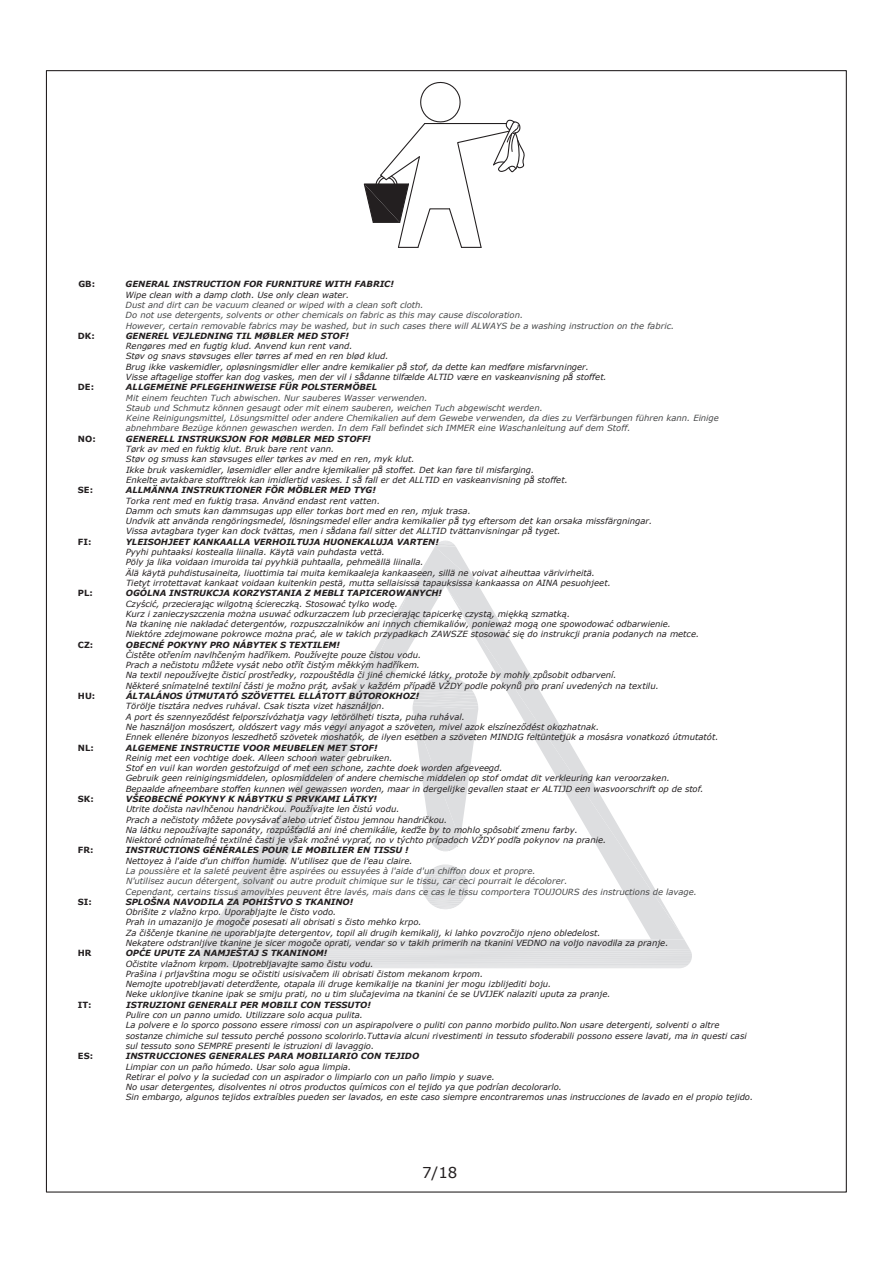
<style>
.page{position:relative;width:893px;height:1263px;background:#fff}
.page>*{position:absolute;margin:0;border:0;box-sizing:border-box;transform-origin:0 0}
.t1{font:15px "Verdana";color:#231f20}
.t2{font:italic 8.4px/10.4px "Verdana";color:#231f20}
.t3{font:italic 8.4px/10.2px "Verdana";color:#474849}
.t4{font:italic 700 8.4px "Verdana";color:#231f20}
.t5{font:700 8.4px "Verdana";color:#231f20}
</style>
<div class="page">
<svg style="left:363px;top:81px;width:162px;height:167px"></svg>
<svg style="left:412px;top:541px;width:67px;height:45px"></svg>
<svg style="left:445px;top:586px;width:239px;height:353px"></svg>
<svg style="left:207px;top:882px;width:33px;height:57px;fill:#e5e6e8"></svg>
<svg style="left:240px;top:586px;width:205px;height:352px"></svg>
<div style="left:199px;top:939px;width:493px;height:29px;background:#dfe0e2"></div>
<svg style="left:423px;top:865px;width:45px;height:45px"></svg>
<svg style="left:412px;top:677px;width:66px;height:175px"></svg>
<p class="t5" style="left:78px;top:278px;width:18px">GB:</p>
<p class="t5" style="left:78px;top:330px;width:18px">DK:</p>
<p class="t5" style="left:78px;top:381px;width:18px">DE:</p>
<p class="t5" style="left:78px;top:433px;width:19px">NO:</p>
<p class="t5" style="left:78px;top:484px;width:17px">SE:</p>
<p class="t5" style="left:78px;top:536px;width:15px">FI:</p>
<p class="t5" style="left:78px;top:587px;width:17px">PL:</p>
<p class="t5" style="left:78px;top:639px;width:17px">CZ:</p>
<p class="t5" style="left:78px;top:690px;width:19px">HU:</p>
<p class="t5" style="left:78px;top:742px;width:17px">NL:</p>
<p class="t5" style="left:78px;top:793px;width:17px">SK:</p>
<p class="t5" style="left:78px;top:844px;width:17px">FR:</p>
<p class="t5" style="left:78px;top:896px;width:16px">SI:</p>
<p class="t5" style="left:78px;top:947px;width:15px">HR</p>
<p class="t5" style="left:78px;top:999px;width:15px">IT:</p>
<p class="t5" style="left:78px;top:1050px;width:17px">ES:</p>
<p class="t4" style="left:126px;top:278px;width:270px">GENERAL INSTRUCTION FOR FURNITURE WITH FABRIC!</p>
<p class="t2" style="left:126px;top:289px;width:225px">Wipe clean with a damp cloth. Use only clean water.</p>
<p class="t3" style="left:126px;top:300px;width:550px">Dust and dirt can be vacuum cleaned or wiped with a clean soft cloth.<br>Do not use detergents, solvents or other chemicals on fabric as this may cause discoloration.<br>However, certain removable fabrics may be washed, but in such cases there will ALWAYS be a washing instruction on the fabric.</p>
<p class="t4" style="left:126px;top:330px;width:224px">GENEREL VEJLEDNING TIL MØBLER MED STOF!</p>
<p class="t2" style="left:126px;top:341px;width:482px">Rengøres med en fugtig klud. Anvend kun rent vand.<br>Støv og snavs støvsuges eller tørres af med en ren blød klud.<br>Brug ikke vaskemidler, opløsningsmidler eller andre kemikalier på stof, da dette kan medføre misfarvninger.<br>Visse aftagelige stoffer kan dog vaskes, men der vil i sådanne tilfælde ALTID være en vaskeanvisning på stoffet.</p>
<p class="t4" style="left:126px;top:381px;width:253px">ALLGEMEINE PFLEGEHINWEISE FÜR POLSTERMÖBEL</p>
<p class="t3" style="left:126px;top:392px;width:595px">Mit einem feuchten Tuch abwischen. Nur sauberes Wasser verwenden.<br>Staub und Schmutz können gesaugt oder mit einem sauberen, weichen Tuch abgewischt werden.<br>Keine Reinigungsmittel, Lösungsmittel oder andere Chemikalien auf dem Gewebe verwenden, da dies zu Verfärbungen führen kann. Einige abnehmbare Bezüge können gewaschen werden. In dem Fall befindet sich IMMER eine Waschanleitung auf dem Stoff.</p>
<p class="t4" style="left:126px;top:433px;width:246px">GENERELL INSTRUKSJON FOR MØBLER MED STOFF!</p>
<p class="t2" style="left:126px;top:444px;width:443px">Tørk av med en fuktig klut. Bruk bare rent vann.<br>Støv og smuss kan støvsuges eller tørkes av med en ren, myk klut.<br>Ikke bruk vaskemidler, løsemidler eller andre kjemikalier på stoffet. Det kan føre til misfarging.<br>Enkelte avtakbare stofftrekk kan imidlertid vaskes. I så fall er det ALLTID en vaskeanvisning på stoffet.</p>
<p class="t4" style="left:126px;top:484px;width:252px">ALLMÄNNA INSTRUKTIONER FÖR MÖBLER MED TYG!</p>
<p class="t2" style="left:126px;top:495px;width:528px">Torka rent med en fuktig trasa. Använd endast rent vatten.<br>Damm och smuts kan dammsugas upp eller torkas bort med en ren, mjuk trasa.<br>Undvik att använda rengöringsmedel, lösningsmedel eller andra kemikalier på tyg eftersom det kan orsaka missfärgningar.<br>Vissa avtagbara tyger kan dock tvättas, men i sådana fall sitter det ALLTID tvättanvisningar på tyget.</p>
<p class="t4" style="left:126px;top:536px;width:314px">YLEISOHJEET KANKAALLA VERHOILTUJA HUONEKALUJA VARTEN!</p>
<p class="t2" style="left:126px;top:547px;width:486px">Pyyhi puhtaaksi kostealla liinalla. Käytä vain puhdasta vettä.<br>Pöly ja lika voidaan imuroida tai pyyhkiä puhtaalla, pehmeällä liinalla.<br>Älä käytä puhdistusaineita, liuottimia tai muita kemikaaleja kankaaseen, sillä ne voivat aiheuttaa värivirheitä.<br>Tietyt irrotettavat kankaat voidaan kuitenkin pestä, mutta sellaisissa tapauksissa kankaassa on AINA pesuohjeet.</p>
<p class="t4" style="left:126px;top:587px;width:317px">OGÓLNA INSTRUKCJA KORZYSTANIA Z MEBLI TAPICEROWANYCH!</p>
<p class="t2" style="left:126px;top:598px;width:575px">Czyścić, przecierając wilgotną ściereczką. Stosować tylko wodę.<br>Kurz i zanieczyszczenia można usuwać odkurzaczem lub przecierając tapicerkę czystą, miękką szmatką.<br>Na tkaninę nie nakładać detergentów, rozpuszczalników ani innych chemikaliów, ponieważ mogą one spowodować odbarwienie.<br>Niektóre zdejmowane pokrowce można prać, ale w takich przypadkach ZAWSZE stosować się do instrukcji prania podanych na metce.</p>
<p class="t4" style="left:126px;top:639px;width:216px">OBECNÉ POKYNY PRO NÁBYTEK S TEXTILEM!</p>
<p class="t2" style="left:126px;top:650px;width:535px">Čistěte otřením navlhčeným hadříkem. Používejte pouze čistou vodu.<br>Prach a nečistotu můžete vysát nebo otřít čistým měkkým hadříkem.<br>Na textil nepoužívejte čisticí prostředky, rozpouštědla či jiné chemické látky, protože by mohly způsobit odbarvení.<br>Některé snímatelné textilní části je možno prát, avšak v každém případě VŽDY podle pokynů pro praní uvedených na textilu.</p>
<p class="t4" style="left:126px;top:690px;width:295px">ÁLTALÁNOS ÚTMUTATÓ SZÖVETTEL ELLÁTOTT BÚTOROKHOZ!</p>
<p class="t2" style="left:126px;top:701px;width:594px">Törölje tisztára nedves ruhával. Csak tiszta vizet használjon.<br>A port és szennyeződést felporszívózhatja vagy letörölheti tiszta, puha ruhával.<br>Ne használjon mosószert, oldószert vagy más vegyi anyagot a szöveten, mivel azok elszíneződést okozhatnak.<br>Ennek ellenére bizonyos leszedhető szövetek moshatók, de ilyen esetben a szöveten MINDIG feltüntetjük a mosásra vonatkozó útmutatót.</p>
<p class="t4" style="left:126px;top:742px;width:253px">ALGEMENE INSTRUCTIE VOOR MEUBELEN MET STOF!</p>
<p class="t2" style="left:126px;top:753px;width:579px">Reinig met een vochtige doek. Alleen schoon water gebruiken.<br>Stof en vuil kan worden gestofzuigd of met een schone, zachte doek worden afgeveegd.<br>Gebruik geen reinigingsmiddelen, oplosmiddelen of andere chemische middelen op stof omdat dit verkleuring kan veroorzaken.<br>Bepaalde afneembare stoffen kunnen wel gewassen worden, maar in dergelijke gevallen staat er ALTIJD een wasvoorschrift op de stof.</p>
<p class="t4" style="left:126px;top:793px;width:252px">VŠEOBECNÉ POKYNY K NÁBYTKU S PRVKAMI LÁTKY!</p>
<p class="t2" style="left:126px;top:804px;width:482px">Utrite dočista navlhčenou handričkou. Používajte len čistú vodu.<br>Prach a nečistoty môžete povysávať alebo utrieť čistou jemnou handričkou.<br>Na látku nepoužívajte saponáty, rozpúšťadlá ani iné chemikálie, keďže by to mohlo spôsobiť zmenu farby.<br>Niektoré odnímateľné textilné časti je však možné vyprať, no v týchto prípadoch VŽDY podľa pokynov na pranie.</p>
<p class="t4" style="left:126px;top:844px;width:284px">INSTRUCTIONS GÉNÉRALES POUR LE MOBILIER EN TISSU !</p>
<p class="t2" style="left:126px;top:855px;width:288px">Nettoyez à l'aide d'un chiffon humide. N'utilisez que de l'eau claire.</p>
<p class="t3" style="left:126px;top:866px;width:573px">La poussière et la saleté peuvent être aspirées ou essuyées à l'aide d'un chiffon doux et propre.<br>N'utilisez aucun détergent, solvant ou autre produit chimique sur le tissu, car ceci pourrait le décolorer.<br>Cependant, certains tissus amovibles peuvent être lavés, mais dans ce cas le tissu comportera TOUJOURS des instructions de lavage.</p>
<p class="t4" style="left:126px;top:896px;width:229px">SPLOŠNA NAVODILA ZA POHIŠTVO S TKANINO!</p>
<p class="t2" style="left:126px;top:907px;width:544px">Obrišite z vlažno krpo. Uporabljajte le čisto vodo.<br>Prah in umazanijo je mogoče posesati ali obrisati s čisto mehko krpo.<br>Za čiščenje tkanine ne uporabljajte detergentov, topil ali drugih kemikalij, ki lahko povzročijo njeno obledelost.<br>Nekatere odstranljive tkanine je sicer mogoče oprati, vendar so v takih primerih na tkanini VEDNO na voljo navodila za pranje.</p>
<p class="t4" style="left:126px;top:947px;width:203px">OPĆE UPUTE ZA NAMJEŠTAJ S TKANINOM!</p>
<p class="t2" style="left:126px;top:958px;width:486px">Očistite vlažnom krpom. Upotrebljavajte samo čistu vodu.<br>Prašina i prljavština mogu se očistiti usisivačem ili obrisati čistom mekanom krpom.<br>Nemojte upotrebljavati deterdžente, otapala ili druge kemikalije na tkanini jer mogu izblijediti boju.<br>Neke uklonjive tkanine ipak se smiju prati, no u tim slučajevima na tkanini će se UVIJEK nalaziti uputa za pranje.</p>
<p class="t4" style="left:126px;top:999px;width:246px">ISTRUZIONI GENERALI PER MOBILI CON TESSUTO!</p>
<p class="t2" style="left:126px;top:1010px;width:622px">Pulire con un panno umido. Utilizzare solo acqua pulita.<br>La polvere e lo sporco possono essere rimossi con un aspirapolvere o puliti con panno morbido pulito.Non usare detergenti, solventi o altre sostanze chimiche sul tessuto perché possono scolorirlo.Tuttavia alcuni rivestimenti in tessuto sfoderabili possono essere lavati, ma in questi casi sul tessuto sono SEMPRE presenti le istruzioni di lavaggio.</p>
<p class="t4" style="left:126px;top:1050px;width:295px">INSTRUCCIONES GENERALES PARA MOBILIARIO CON TEJIDO</p>
<p class="t2" style="left:126px;top:1061px;width:629px">Limpiar con un paño húmedo. Usar solo agua limpia.<br>Retirar el polvo y la suciedad con un aspirador o limpiarlo con un paño limpio y suave.<br>No usar detergentes, disolventes ni otros productos químicos con el tejido ya que podrían decolorarlo.<br>Sin embargo, algunos tejidos extraíbles pueden ser lavados, en este caso siempre encontraremos unas instrucciones de lavado en el propio tejido.</p>
<h1 class="t1" style="left:422px;top:1162px;width:37px">7/18</h1>
</div>
